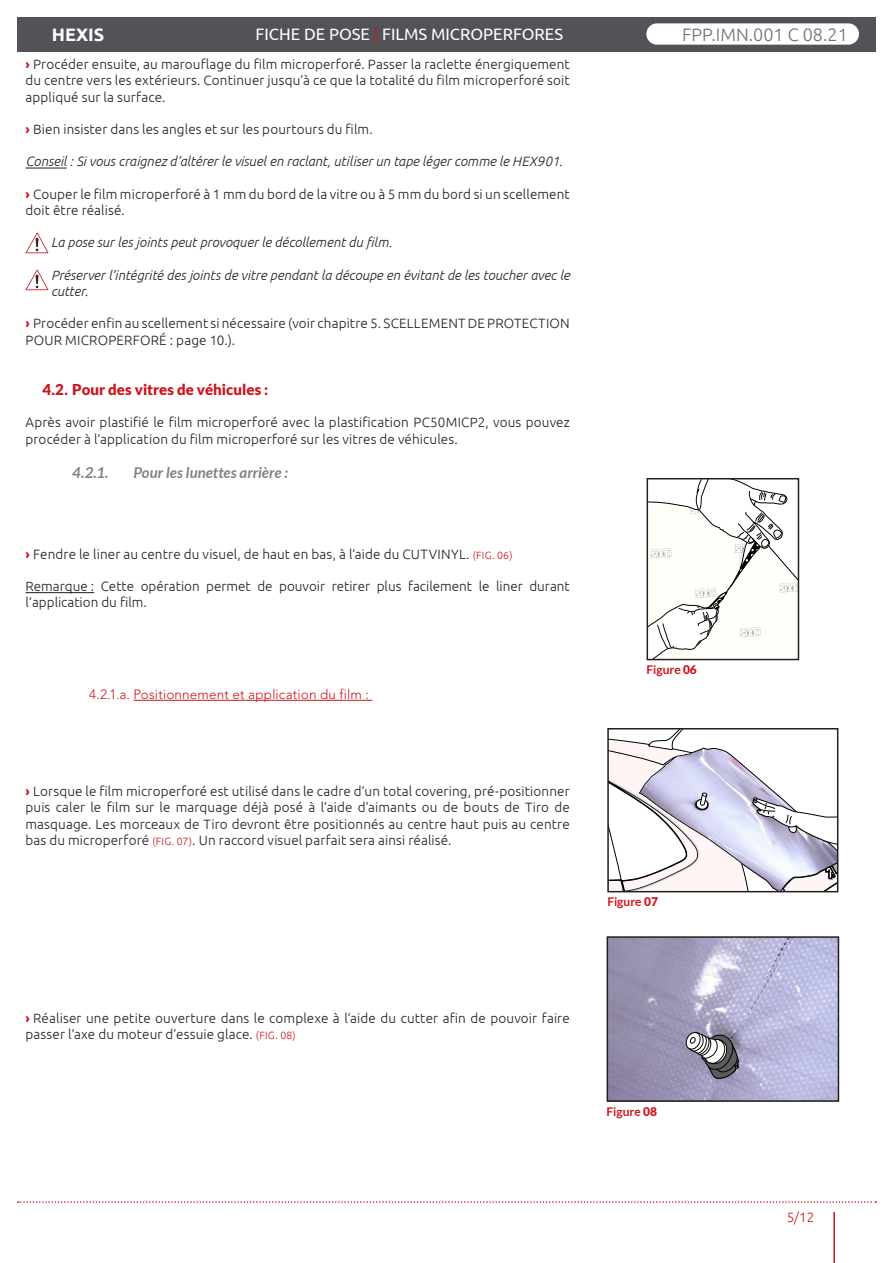
<style>
.page{position:relative;width:893px;height:1263px;background:#fff}
.page>*{position:absolute;margin:0;border:0;box-sizing:border-box;transform-origin:0 0}
.t1{font:300 18px "Ubuntu";color:#6f7073}
.t2{font:700 18px "Ubuntu";color:#fff}
.t3{font:16.5px "Ubuntu";color:#fff}
.t4{font:900 15px "Lato";color:#cd151d}
.t5{font:italic 700 15px "Lato";color:#808285}
.t6{font:300 13.5px/16.2px "Ubuntu";letter-spacing:.01em;color:#231f20}
.avertissement{font:italic 300 13.5px/16.2px "Ubuntu";color:#231f20}
.Conseil_fr{font:italic 300 13.5px "Ubuntu";color:#231f20}
.t7{font:300 13.5px "Avenir LT Std";letter-spacing:.01em;color:#cd151d}
.t8{font:300 13.5px "Ubuntu";color:#cd151d}
.légende{font:700 12px "Lato";color:#cd151d}
.s1{color:#cd151d}
.s2{font-weight:700;color:#cd151d}
.s3{font-size:10.5px;color:#cd151d}
.s4{font-weight:900}
</style>
<div class="page">
<svg style="left:18px;top:1201px;width:858px;height:2px"></svg>
<hr style="left:833px;top:1212px;width:2px;height:51px;background:#cd151d">
<div style="left:17px;top:17px;width:859px;height:34px;background:#545259"></div>
<hr style="left:26px;top:168px;width:41px;height:1px;background:#231f20">
<hr style="left:26px;top:592px;width:68px;height:1px;background:#231f20">
<hr style="left:134px;top:700px;width:238px;height:1px;background:#cd151d">
<svg style="left:26px;top:233px;width:22px;height:20px"></svg>
<svg style="left:26px;top:270px;width:22px;height:20px"></svg>
<svg style="left:650px;top:481px;width:146px;height:176px"></svg>
<div style="left:647px;top:478px;width:152px;height:182px;border:2px solid #231f20"></div>
<svg style="left:610px;top:731px;width:225px;height:158px"></svg>
<div style="left:607px;top:728px;width:231px;height:164px;border:2px solid #231f20"></div>
<img style="left:610px;top:939px;width:226px;height:160px">
<svg style="left:682px;top:1028px;width:57px;height:51px"></svg>
<div style="left:607px;top:936px;width:232px;height:166px;border:2px solid #231f20"></div>
<div style="left:646px;top:23px;width:213px;height:22px;background:#fff;border-radius:11px"></div>
<p class="t3" style="left:256px;top:25px;width:309px">FICHE DE POSE <span class="s1">|</span> FILMS MICROPERFORES</p>
<h1 class="t1" style="left:682px;top:24px;width:167px">FPP.IMN.001 C 08.21</h1>
<h1 class="t2" style="left:52px;top:24px;width:54px">HEXIS</h1>
<p class="t6" style="left:26px;top:56px;width:546px;text-align:justify"><span class="s2">›</span> Procéder ensuite, au marouflage du film microperforé. Passer la raclette énergiquement du centre vers les extérieurs. Continuer jusqu’à ce que la totalité du film microperforé soit appliqué sur la surface.</p>
<p class="t6" style="left:26px;top:121px;width:349px"><span class="s2">›</span> Bien insister dans les angles et sur les pourtours du film.</p>
<p class="Conseil_fr" style="left:26px;top:153px;width:538px">Conseil : Si vous craignez d’altérer le visuel en raclant, utiliser un tape léger comme le HEX901.</p>
<p class="t6" style="left:26px;top:186px;width:546px"><span class="s2">›</span> Couper le film microperforé à 1 mm du bord de la vitre ou à 5 mm du bord si un scellement doit être réalisé.</p>
<p class="avertissement" style="left:51px;top:234px;width:342px">La pose sur les joints peut provoquer le décollement du film.</p>
<p class="avertissement" style="left:51px;top:267px;width:520px">Préserver l’intégrité des joints de vitre pendant la découpe en évitant de les toucher avec le cutter.</p>
<p class="t6" style="left:26px;top:315px;width:546px"><span class="s2">›</span> Procéder enfin au scellement si nécessaire (voir chapitre 5. SCELLEMENT DE PROTECTION<br>POUR MICROPERFORÉ : page 10.).</p>
<p class="t4" style="left:43px;top:381px;width:227px">4.2. Pour des vitres de véhicules :</p>
<p class="t6" style="left:26px;top:414px;width:546px">Après avoir plastifié le film microperforé avec la plastification PC50MICP2, vous pouvez procéder à l’application du film microperforé sur les vitres de véhicules.</p>
<p class="t5" style="left:72px;top:464px;width:38px">4.2.1.</p>
<p class="t5" style="left:134px;top:464px;width:156px">Pour les lunettes arrière :</p>
<p class="t6" style="left:26px;top:546px;width:489px"><span class="s2">›</span> Fendre le liner au centre du visuel, de haut en bas, à l’aide du CUTVINYL. <span class="s3">(FIG. 06)</span></p>
<p class="t6" style="left:26px;top:578px;width:546px">Remarque : Cette opération permet de pouvoir retirer plus facilement le liner durant l‘application du film.</p>
<p class="t7" style="left:89px;top:686px;width:281px">4.2.1.a. Positionnement et application du film :</p>
<p class="t6" style="left:26px;top:783px;width:546px;text-align:justify"><span class="s2">›</span> Lorsque le film microperforé est utilisé dans le cadre d’un total covering, pré-positionner puis caler le film sur le marquage déjà posé à l’aide d’aimants ou de bouts de Tiro de masquage. Les morceaux de Tiro devront être positionnés au centre haut puis au centre bas du microperforé <span class="s3">(FIG. 07)</span>. Un raccord visuel parfait sera ainsi réalisé.</p>
<p class="légende" style="left:647px;top:663px;width:52px">Figure <span class="s4">06</span></p>
<p class="légende" style="left:607px;top:895px;width:52px">Figure <span class="s4">07</span></p>
<p class="t6" style="left:26px;top:1010px;width:546px"><span class="s2">›</span> Réaliser une petite ouverture dans le complexe à l’aide du cutter afin de pouvoir faire passer l’axe du moteur d’essuie glace. <span class="s3">(FIG. 08)</span></p>
<p class="légende" style="left:607px;top:1104px;width:52px">Figure <span class="s4">08</span></p>
<p class="t8" style="left:787px;top:1209px;width:29px">5/12</p>
</div>
